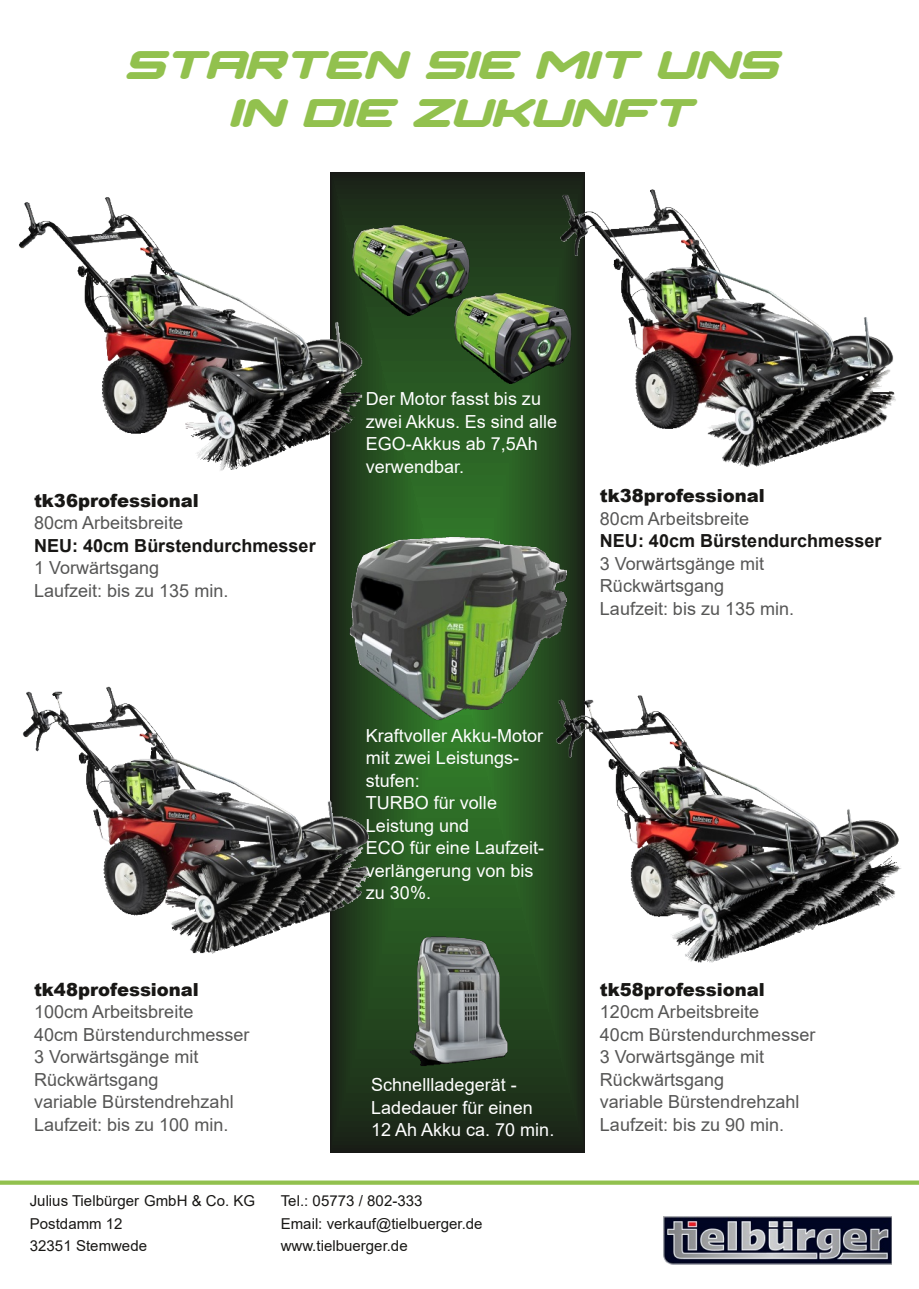
<style>
.page{position:relative;width:919px;height:1289px;background:#fff}
.page>*{position:absolute;margin:0;border:0;box-sizing:border-box;transform-origin:0 0}
.t1{font:italic 42px/48.3px "NGC292 Expanded";color:#92c14e;text-align:center}
.t2{font:18px/22.5px "Arial";color:#565655}
.t3{font:18px/22.5px "Arial";color:#fff}
.t4{font:900 18px "Arial";color:#181715}
.t5{font:700 18px "Arial";color:#181715}
.t6{font:15px/22.5px "Arial";letter-spacing:.005em;color:#181715}
</style>
<div class="page">
<img style="left:663px;top:1216px;width:228px;height:48px">
<svg style="left:330px;top:172px;width:254px;height:980px;background:#1e311a"></svg>
<img style="left:346px;top:526px;width:220px;height:129px">
<img style="left:19px;top:187px;width:431px;height:315px">
<img style="left:463px;top:172px;width:433px;height:396px">
<img style="left:22px;top:645px;width:509px;height:401px">
<img style="left:468px;top:655px;width:434px;height:388px">
<svg style="left:0;top:1180px;width:918px;height:4px;background:#a0c964"></svg>
<img style="left:368px;top:917px;width:177px;height:177px">
<img style="left:450px;top:281px;width:124px;height:123px">
<img style="left:348px;top:212px;width:124px;height:124px">
<h1 class="t1" style="left:125px;top:39px;width:654px">STARTEN SIE MIT UNS<br>IN DIE ZUKUNFT</h1>
<p class="t4" style="left:34px;top:487px;width:166px">tk36professional</p>
<p class="t2" style="left:34px;top:511px;width:151px">80cm Arbeitsbreite</p>
<p class="t5" style="left:34px;top:535px;width:283px">NEU: 40cm Bürstendurchmesser</p>
<p class="t2" style="left:34px;top:556px;width:196px">1 Vorwärtsgang<br>Laufzeit: bis zu 135 min.</p>
<p class="t3" style="left:366px;top:388px;width:193px">Der Motor fasst bis zu zwei Akkus. Es sind alle<br>EGO-Akkus ab 7,5Ah verwendbar.</p>
<p class="t4" style="left:600px;top:482px;width:166px">tk38professional</p>
<p class="t2" style="left:600px;top:507px;width:151px">80cm Arbeitsbreite</p>
<p class="t5" style="left:600px;top:531px;width:283px">NEU: 40cm Bürstendurchmesser</p>
<p class="t2" style="left:600px;top:552px;width:196px">3 Vorwärtsgänge mit<br>Rückwärtsgang<br>Laufzeit: bis zu 135 min.</p>
<p class="t4" style="left:34px;top:976px;width:166px">tk48professional</p>
<p class="t2" style="left:34px;top:1000px;width:217px">100cm Arbeitsbreite<br>40cm Bürstendurchmesser<br>3 Vorwärtsgänge mit<br>Rückwärtsgang<br>variable Bürstendrehzahl<br>Laufzeit: bis zu 100 min.</p>
<p class="t3" style="left:366px;top:724px;width:180px">Kraftvoller Akku-Motor mit zwei Leistungs&shy;stufen:<br>TURBO für volle<br>Leistung und<br>ECO für eine Laufzeit&shy;verlängerung von bis zu 30%.</p>
<p class="t3" style="left:371px;top:1073px;width:185px">Schnellladegerät -<br>Ladedauer für einen<br>12 Ah Akku ca. 70 min.</p>
<p class="t6" style="left:30px;top:1189px;width:227px">Julius Tielbürger GmbH &amp; Co. KG<br>Postdamm 12<br>32351 Stemwede</p>
<p class="t6" style="left:281px;top:1189px;width:203px">Tel.: 05773 / 802-333<br>Email: verkauf@tielbuerger.de www.tielbuerger.de</p>
<p class="t4" style="left:600px;top:976px;width:166px">tk58professional</p>
<p class="t2" style="left:600px;top:1000px;width:217px">120cm Arbeitsbreite<br>40cm Bürstendurchmesser<br>3 Vorwärtsgänge mit<br>Rückwärtsgang<br>variable Bürstendrehzahl<br>Laufzeit: bis zu 90 min.</p>
</div>
